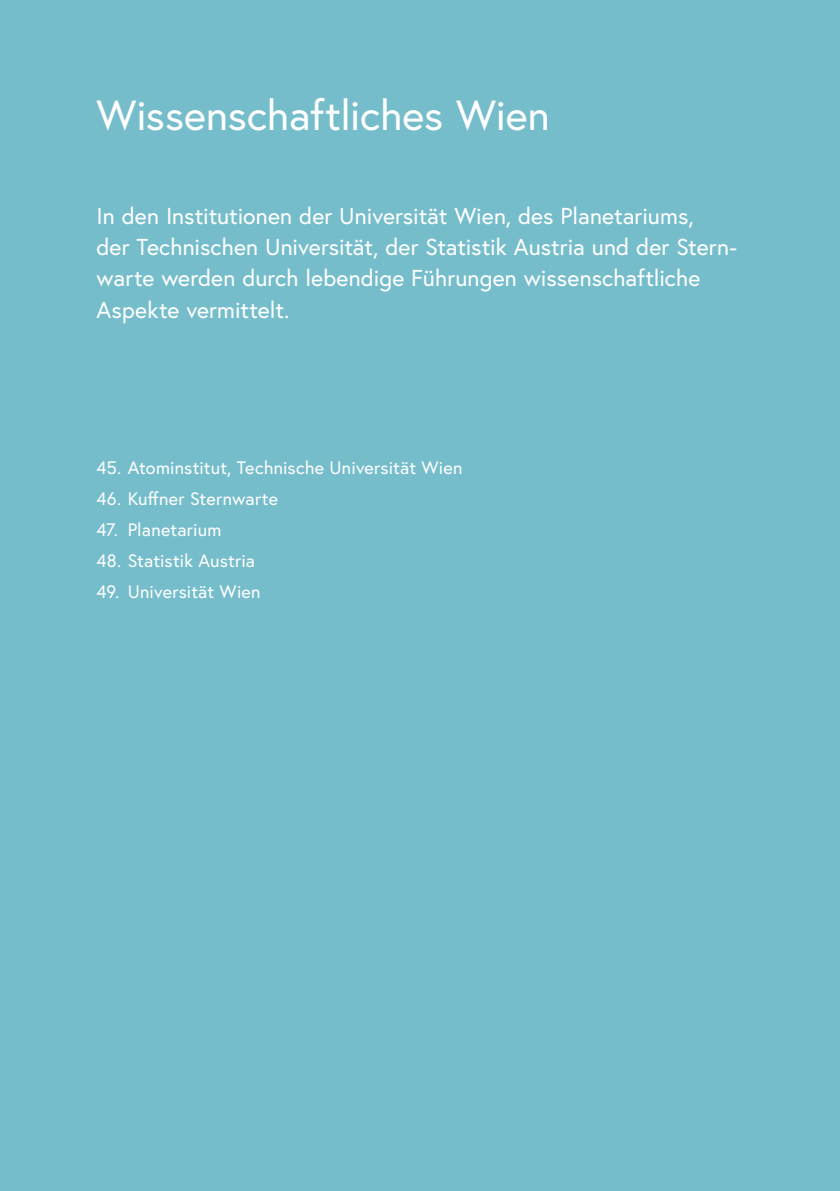
<style>
.page{position:relative;width:840px;height:1191px;background:#fff}
.page>*{position:absolute;margin:0;border:0;box-sizing:border-box;transform-origin:0 0}
.h1_ohne_nummerierung_weiss_Trenner_inhal{font:42px "Europa Austria";letter-spacing:-.005em;color:#fff}
.p_Introtext{font:23px/31.2px "Europa Austria";color:#fff}
.uol_nummerierte_Liste_Aufmacher{font:18px "Europa Austria";letter-spacing:.01em;color:#fff}
</style>
<div class="page">
<div style="left:0;top:0;width:839px;height:1191px;background:#76bdcb"></div>
<h2 class="h1_ohne_nummerierung_weiss_Trenner_inhal" style="left:96px;top:89px;width:454px">Wissenschaftliches Wien</h2>
<p class="p_Introtext" style="left:96px;top:200px;width:641px">In den Institutionen der Universität Wien, des Planetariums,<br>der Technischen Universität, der Statistik Austria und der Stern&shy;warte werden durch lebendige Führungen wissenschaftliche Aspekte vermittelt.</p>
<p class="uol_nummerierte_Liste_Aufmacher" style="left:96px;top:456px;width:367px">45. Atominstitut, Technische Universität Wien</p>
<p class="uol_nummerierte_Liste_Aufmacher" style="left:96px;top:487px;width:183px">46. Kuffner Sternwarte</p>
<p class="uol_nummerierte_Liste_Aufmacher" style="left:96px;top:518px;width:126px">47. Planetarium</p>
<p class="uol_nummerierte_Liste_Aufmacher" style="left:96px;top:549px;width:160px">48. Statistik Austria</p>
<p class="uol_nummerierte_Liste_Aufmacher" style="left:96px;top:580px;width:166px">49. Universität Wien</p>
</div>
